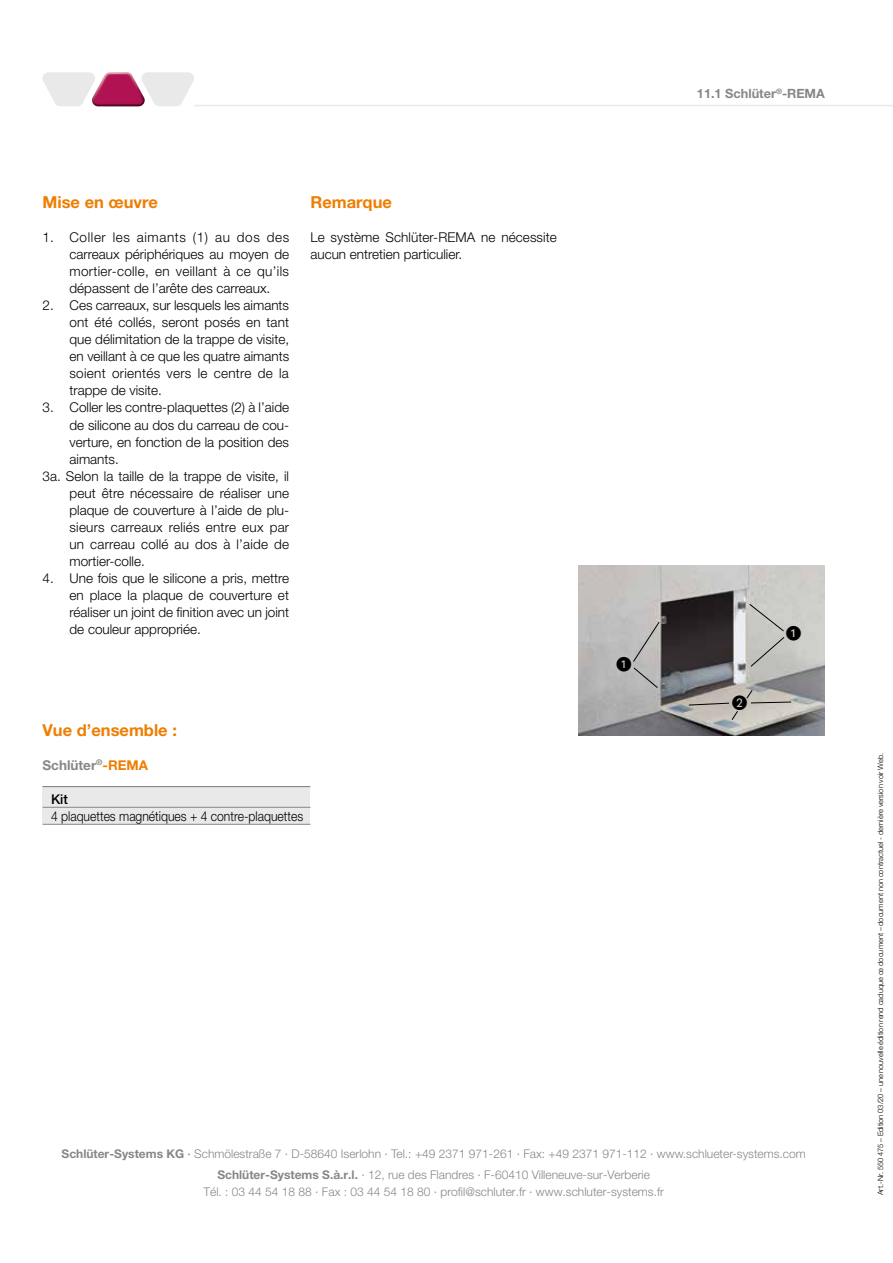
<style>
.page{position:relative;width:893px;height:1263px;background:#fff}
.page>*{position:absolute;margin:0;border:0;box-sizing:border-box;transform-origin:0 0}
.Überschrift{font:700 16.5px "Helvetica Neue LT Pro";color:#ef7d00}
.Fließ_Titelseite{font:15px "European Pi One";color:#000}
.Einzug{font:300 13.5px/17px "Helvetica Neue LT Pro";color:#000;text-align:justify}
.Fließtext{font:300 13.5px/17px "Helvetica Neue LT Pro";letter-spacing:.005em;color:#000}
.Tabelle_Fuß{font:300 13.5px "Helvetica Neue LT Pro";color:#000;scale:.9 1}
.Unter-Überschrift{font:700 13.5px "Helvetica Neue LT Pro";color:#878787}
.Tabelle_Kopf{font:500 13.5px "Helvetica Neue LT Pro";color:#000}
.t1{font:700 12.75px "Helvetica Neue LT Pro";color:#878787}
.t2{font:300 12px/21.3px "Helvetica Neue LT Pro";color:#878787;text-align:center}
.Fließtext-2{font:300 7.5px "Helvetica Neue LT Pro";color:#000}
.s1{color:#ef7d00}
.s2{font-weight:700}
.s3{font-weight:500}
</style>
<div class="page">
<hr style="left:194px;top:105px;width:699px;height:1px;background:#e9e9e9">
<svg style="left:43px;top:72px;width:151px;height:34px"></svg>
<div style="left:43px;top:787px;width:267px;height:37px;background:#e9e9e9"></div>
<hr style="left:43px;top:786px;width:267px;height:1px;background:#878787">
<hr style="left:43px;top:807px;width:267px;height:1px;background:#878787">
<hr style="left:43px;top:824px;width:267px;height:1px;background:#878787">
<img style="left:578px;top:566px;width:247px;height:170px">
<svg style="left:688px;top:702px;width:51px;height:19px"></svg>
<svg style="left:746px;top:689px;width:46px;height:15px"></svg>
<svg style="left:749px;top:603px;width:52px;height:64px;background:#c2c3be"></svg>
<svg style="left:617px;top:621px;width:43px;height:68px;background:#b8b7b6"></svg>
<p class="Überschrift" style="left:43px;top:192px;width:117px">Mise en œuvre</p>
<p class="Einzug" style="left:70px;top:229px;width:221px;text-indent:-27px">1. Coller les aimants (1) au dos des carreaux périphériques au moyen de mortier-colle, en veillant à ce qu’ils dépassent de l’arête des carreaux.</p>
<p class="Einzug" style="left:70px;top:297px;width:221px;text-indent:-27px">2. Ces carreaux, sur lesquels les aimants ont été collés, seront posés en tant que délimitation de la trappe de visite, en veillant à ce que les quatre aimants soient orientés vers le centre de la trappe de visite.</p>
<p class="Einzug" style="left:70px;top:399px;width:221px;text-indent:-27px">3. Coller les contre-plaquettes (2) à l’aide de silicone au dos du carreau de cou&shy;verture, en fonction de la position des aimants.</p>
<p class="Einzug" style="left:70px;top:467px;width:221px;text-indent:-27px">3a. Selon la taille de la trappe de visite, il peut être nécessaire de réaliser une plaque de couverture à l’aide de plu&shy;sieurs carreaux reliés entre eux par un carreau collé au dos à l’aide de mortier-colle.</p>
<p class="Einzug" style="left:70px;top:569px;width:221px;text-indent:-27px">4. Une fois que le silicone a pris, mettre en place la plaque de couverture et réaliser un joint de finition avec un joint de couleur appropriée.</p>
<p class="Überschrift" style="left:310px;top:192px;width:83px">Remarque</p>
<p class="Fließtext" style="left:310px;top:229px;width:248px">Le système Schlüter-REMA ne nécessite aucun entretien particulier.</p>
<p class="Überschrift" style="left:43px;top:720px;width:136px">Vue d’ensemble :</p>
<p class="Unter-Überschrift" style="left:43px;top:756px;width:107px">Schlüter<sup>®</sup><span class="s1">-REMA</span></p>
<p class="Tabelle_Kopf" style="left:51px;top:791px;width:18px">Kit</p>
<p class="Tabelle_Fuß" style="left:51px;top:808px;width:282px">4 plaquettes magnétiques + 4 contre-plaquettes</p>
<p class="t1" style="left:697px;top:86px;width:130px">11.1 Schlüter<sup>®</sup>-REMA</p>
<p class="Fließ_Titelseite" style="left:732px;top:694px;width:16px">B</p>
<p class="t2" style="left:62px;top:1142px;width:746px"><span class="s2">Schlüter-Systems KG</span> <span class="s3">·</span> Schmölestraße 7 · D-58640 Iserlohn · Tel.: +49 2371 971-261 · Fax: +49 2371 971-112 · www.schlueter-systems.com<br><span class="s2">Schlüter-Systems S.à.r.l.</span> · 12, rue des Flandres · F-60410 Villeneuve-sur-Verberie</p>
<p class="t2" style="left:203px;top:1181px;width:462px">Tél. : 03 44 54 18 88 · Fax : 03 44 54 18 80 · profil@schluter.fr · www.schluter-systems.fr</p>
<p class="Fließtext-2" style="left:876px;top:1195px;width:444px;rotate:-90deg">Art.-Nr. 550 475 – Edition 03/20 – une nouvelle édition rend caduque ce document – document non contractuel - dernière version voir Web.</p>
</div>
